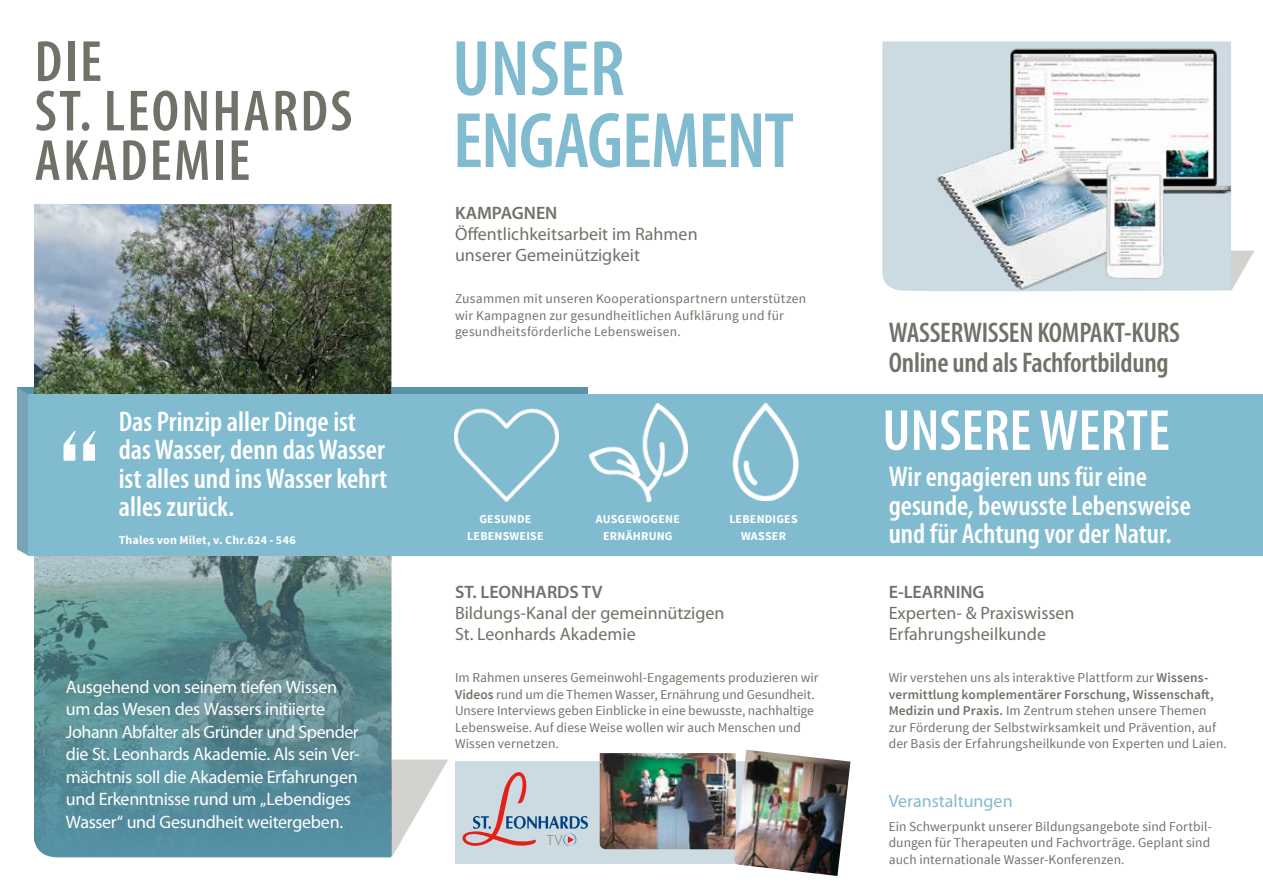
<style>
.page{position:relative;width:1263px;height:893px;background:#fff}
.page>*{position:absolute;margin:0;border:0;box-sizing:border-box;transform-origin:0 0}
.t1{font:600 condensed 79.5px/72px "Myriad Pro";letter-spacing:-.015em;color:#81bbcf}
.t2{font:600 condensed 58.5px/49.5px "Myriad Pro";letter-spacing:.04em;color:#727168}
.t3{font:600 condensed 58.5px "Myriad Pro";color:#fff}
.t4{font:600 condensed 28.5px/28.5px "Myriad Pro";color:#fff}
.t5{font:600 condensed 28.5px/30px "Myriad Pro";letter-spacing:-.01em;color:#727168}
.t6{font:18px/22.5px "Myriad Pro";letter-spacing:-.02em;color:#fff}
.t7{font:18px/21px "Myriad Pro";color:#727168}
.t8{font:600 18px "Myriad Pro";color:#727168}
.t9{font:18px "Myriad Pro";color:#81bbcf}
.t10{font:300 14.85px "Myriad Pro";color:#807a75}
.t11{font:13.5px/16.5px "Source Sans Pro";letter-spacing:.01em;color:#727168}
.t12{font:700 12px/16.5px "Source Sans Pro";letter-spacing:.015em;color:#fff;text-align:center}
.s1{font-weight:600}
</style>
<div class="page">
<svg style="left:1231px;top:251px;width:23px;height:39px"></svg>
<svg style="left:391px;top:760px;width:57px;height:96px"></svg>
<div style="left:17px;top:388px;width:11px;height:168px;background:#78a5b6"></div>
<div style="left:455px;top:762px;width:376px;height:102px;background:#ccdae1"></div>
<svg style="left:882px;top:41px;width:8px;height:246px;background:#cfdce2"></svg>
<img style="left:890px;top:41px;width:341px;height:251px">
<img style="left:600px;top:753px;width:134px;height:96px">
<img style="left:734px;top:750px;width:116px;height:126px">
<img style="left:32px;top:205px;width:359px;height:652px">
<div style="left:28px;top:394px;width:1235px;height:162px;background:#81bbcf"></div>
<svg style="left:64px;top:431px;width:32px;height:30px"></svg>
<img style="left:455px;top:408px;width:103px;height:94px">
<img style="left:590px;top:404px;width:97px;height:97px">
<img style="left:732px;top:404px;width:67px;height:96px">
<svg style="left:462px;top:772px;width:126px;height:74px"></svg>
<h2 class="t2" style="left:35px;top:36px;width:319px">DIE<br>ST. LEONHARDS<br>AKADEMIE</h2>
<h3 class="t4" style="left:119px;top:406px;width:270px">Das Prinzip aller Dinge ist das Wasser, denn das Wasser ist alles und ins Wasser kehrt alles zurück.</h3>
<p class="t12" style="left:119px;top:533px;width:178px">Thales von Milet, v. Chr.624 - 546</p>
<p class="t6" style="left:66px;top:675px;width:295px">Ausgehend von seinem tiefen Wissen um das Wesen des Wassers initiierte Johann Abfalter als Gründer und Spender die St. Leonhards Akademie. Als sein Ver&shy;mächtnis soll die Akademie Erfahrungen und Erkenntnisse rund um „Lebendiges Wasser“ und Gesundheit weitergeben.</p>
<h1 class="t1" style="left:452px;top:31px;width:343px">UNSER<br>ENGAGEMENT</h1>
<h3 class="t8" style="left:455px;top:201px;width:104px">KAMPAGNEN</h3>
<h3 class="t7" style="left:455px;top:223px;width:244px">Öffentlichkeitsarbeit im Rahmen unserer Gemeinützigkeit</h3>
<p class="t11" style="left:455px;top:291px;width:353px">Zusammen mit unseren Kooperationspartnern unterstützen wir Kampagnen zur gesundheitlichen Aufklärung und für gesundheitsförderliche Lebensweisen.</p>
<p class="t12" style="left:467px;top:512px;width:78px">GESUNDE<br>LEBENSWEISE</p>
<p class="t12" style="left:596px;top:512px;width:86px">AUSGEWOGENE<br>ERNÄHRUNG</p>
<p class="t12" style="left:729px;top:512px;width:70px">LEBENDIGES<br>WASSER</p>
<h3 class="t8" style="left:455px;top:580px;width:149px">ST. LEONHARDS TV</h3>
<h3 class="t7" style="left:455px;top:602px;width:271px">Bildungs-Kanal der gemeinnützigen<br>St. Leonhards Akademie</h3>
<p class="t11" style="left:455px;top:670px;width:365px">Im Rahmen unseres Gemeinwohl-Engagements produzieren wir <span class="s1">Videos</span> rund um die Themen Wasser, Ernährung und Gesundheit.<br>Unsere Interviews geben Einblicke in eine bewusste, nachhaltige Lebensweise. Auf diese Weise wollen wir auch Menschen und Wissen vernetzen.</p>
<p class="t10" style="left:547px;top:831px;width:17px">TV</p>
<h3 class="t5" style="left:889px;top:317px;width:293px">WASSERWISSEN KOMPAKT-KURS<br>Online und als Fachfortbildung</h3>
<h2 class="t3" style="left:882px;top:394px;width:289px">UNSERE WERTE</h2>
<h3 class="t4" style="left:889px;top:462px;width:304px">Wir engagieren uns für eine gesunde, bewusste Lebensweise und für Achtung vor der Natur.</h3>
<h3 class="t8" style="left:889px;top:580px;width:97px">E-LEARNING</h3>
<h3 class="t7" style="left:889px;top:602px;width:187px">Experten- &amp; Praxiswissen<br>Erfahrungsheilkunde</h3>
<p class="t11" style="left:889px;top:670px;width:340px">Wir verstehen uns als interaktive Plattform zur <span class="s1">Wissens&shy;vermittlung komplementärer Forschung, Wissenschaft, Medizin und Praxis.</span> Im Zentrum stehen unsere Themen zur Förderung der Selbstwirksamkeit und Prävention, auf der Basis der Erfahrungsheilkunde von Experten und Laien.</p>
<h3 class="t9" style="left:889px;top:789px;width:125px">Veranstaltungen</h3>
<p class="t11" style="left:889px;top:818px;width:325px">Ein Schwerpunkt unserer Bildungsangebote sind Fortbil&shy;dungen für Therapeuten und Fachvorträge. Geplant sind auch internationale Wasser-Konferenzen.</p>
</div>
